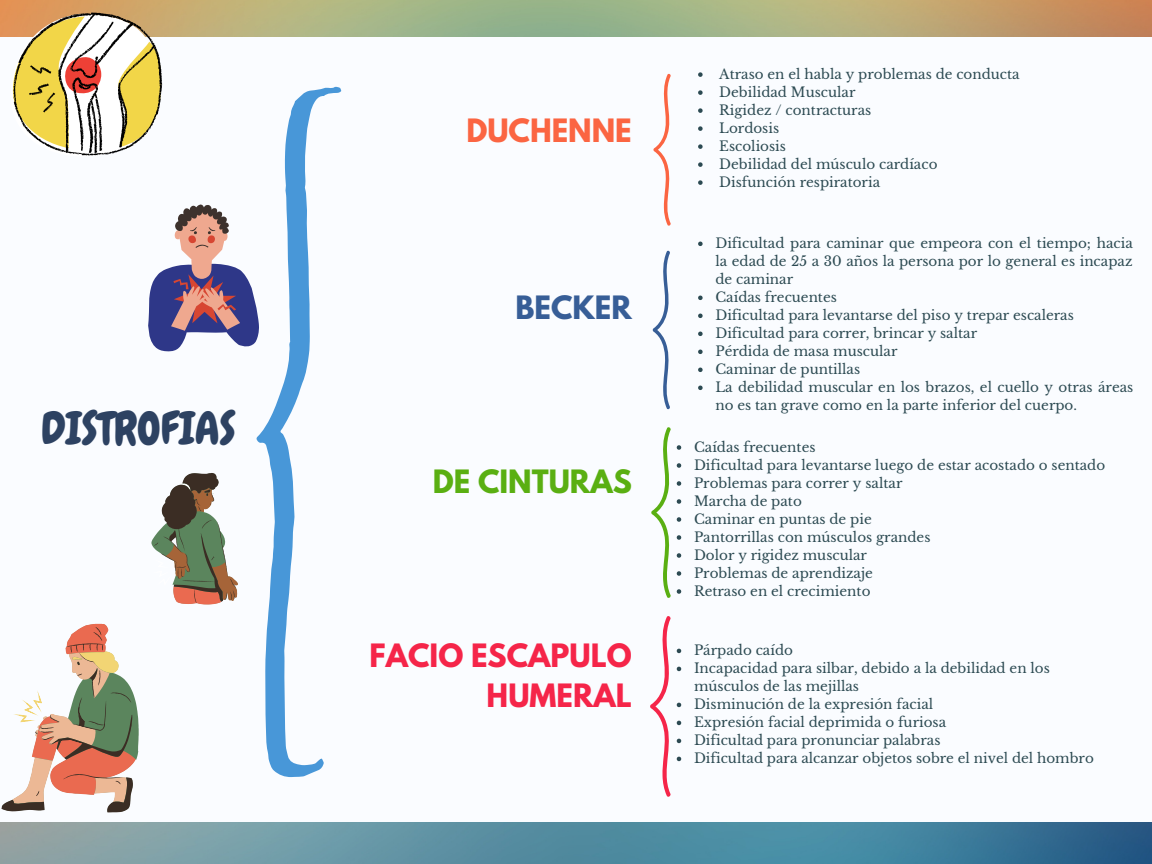
<style>
.page{position:relative;width:1152px;height:864px;background:#fafcff}
.page>*{position:absolute;margin:0;border:0;box-sizing:border-box;transform-origin:0 0}
.t1{font:45px "Chewy";color:#2d4262}
.t2{font:700 28.5px/39.3px "League Spartan";color:#f52549;text-align:right}
.t3{font:700 28.5px "League Spartan";color:#5aaf12}
.t4{font:700 28.5px "League Spartan";color:#fb6542}
.t5{font:700 28.5px "League Spartan";color:#375e97}
.t6{font:13.5px/18px "Libre Baskerville";color:#2c4a52}
</style>
<div class="page">
<svg style="left:256px;top:86px;width:85px;height:691px"></svg>
<svg style="left:653px;top:73px;width:18px;height:153px"></svg>
<svg style="left:653px;top:250px;width:17px;height:160px"></svg>
<svg style="left:650px;top:616px;width:21px;height:181px"></svg>
<img style="left:0;top:823px;width:1152px;height:41px">
<img style="left:0;top:0;width:1152px;height:37px">
<svg style="left:1px;top:12px;width:161px;height:144px"></svg>
<svg style="left:148px;top:204px;width:111px;height:148px"></svg>
<svg style="left:1px;top:624px;width:138px;height:189px"></svg>
<svg style="left:151px;top:473px;width:87px;height:132px"></svg>
<svg style="left:698px;top:72px;width:5px;height:5px"></svg>
<svg style="left:698px;top:90px;width:5px;height:5px"></svg>
<svg style="left:698px;top:108px;width:5px;height:5px"></svg>
<svg style="left:698px;top:126px;width:5px;height:5px"></svg>
<svg style="left:698px;top:144px;width:5px;height:5px"></svg>
<svg style="left:698px;top:162px;width:5px;height:5px"></svg>
<svg style="left:698px;top:180px;width:5px;height:5px"></svg>
<svg style="left:698px;top:242px;width:5px;height:4px"></svg>
<svg style="left:698px;top:296px;width:5px;height:4px"></svg>
<svg style="left:698px;top:314px;width:5px;height:4px"></svg>
<svg style="left:698px;top:332px;width:5px;height:4px"></svg>
<svg style="left:698px;top:350px;width:5px;height:4px"></svg>
<svg style="left:698px;top:368px;width:5px;height:4px"></svg>
<svg style="left:698px;top:386px;width:5px;height:4px"></svg>
<svg style="left:651px;top:427px;width:30px;height:171px"></svg>
<svg style="left:677px;top:649px;width:4px;height:4px"></svg>
<svg style="left:677px;top:667px;width:4px;height:4px"></svg>
<svg style="left:677px;top:703px;width:4px;height:4px"></svg>
<svg style="left:677px;top:721px;width:4px;height:4px"></svg>
<svg style="left:677px;top:739px;width:4px;height:4px"></svg>
<svg style="left:677px;top:757px;width:4px;height:4px"></svg>
<h1 class="t1" style="left:41px;top:400px;width:196px">DISTROFIAS</h1>
<h2 class="t4" style="left:466px;top:117px;width:167px">DUCHENNE</h2>
<h2 class="t5" style="left:516px;top:293px;width:118px">BECKER</h2>
<h2 class="t3" style="left:433px;top:467px;width:201px">DE CINTURAS</h2>
<h2 class="t2" style="left:370px;top:640px;width:264px">FACIO ESCAPULO<br>HUMERAL</h2>
<p class="t6" style="left:719px;top:65px;width:302px">Atraso en el habla y problemas de conducta<br>Debilidad Muscular<br>Rigidez / contracturas<br>Lordosis<br>Escoliosis<br>Debilidad del músculo cardíaco<br>Disfunción respiratoria</p>
<p class="t6" style="left:715px;top:235px;width:419px">Dificultad para caminar que empeora con el tiempo; hacia la edad de 25 a 30 años la persona por lo general es incapaz de caminar<br>Caídas frecuentes<br>Dificultad para levantarse del piso y trepar escaleras Dificultad para correr, brincar y saltar<br>Pérdida de masa muscular<br>Caminar de puntillas<br>La debilidad muscular en los brazos, el cuello y otras áreas no es tan grave como en la parte inferior del cuerpo.</p>
<p class="t6" style="left:694px;top:438px;width:413px">Caídas frecuentes<br>Dificultad para levantarse luego de estar acostado o sentado<br>Problemas para correr y saltar<br>Marcha de pato<br>Caminar en puntas de pie<br>Pantorrillas con músculos grandes<br>Dolor y rigidez muscular<br>Problemas de aprendizaje<br>Retraso en el crecimiento</p>
<p class="t6" style="left:694px;top:642px;width:401px">Párpado caído<br>Incapacidad para silbar, debido a la debilidad en los músculos de las mejillas<br>Disminución de la expresión facial<br>Expresión facial deprimida o furiosa<br>Dificultad para pronunciar palabras<br>Dificultad para alcanzar objetos sobre el nivel del hombro</p>
</div>
